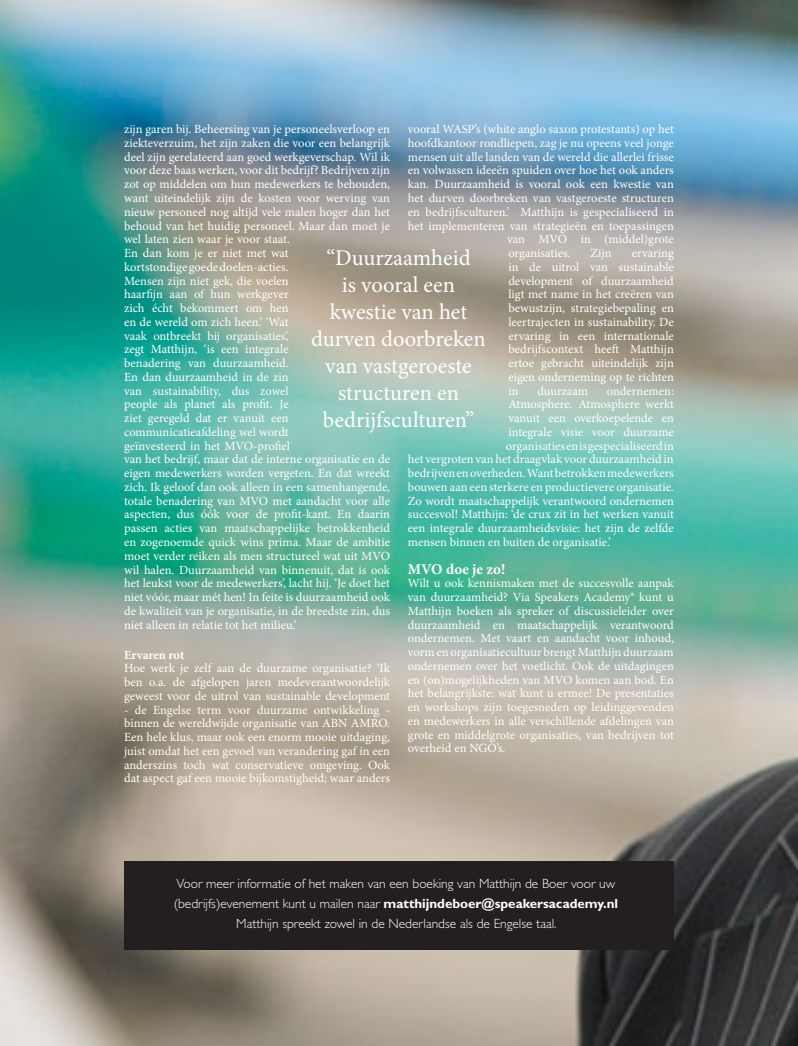
<style>
.page{position:relative;width:798px;height:1046px;background:#fff}
.page>*{position:absolute;margin:0;border:0;box-sizing:border-box;transform-origin:0 0}
.t1{font:22.5px/27px "Minion Pro";color:#fff;text-align:center}
.t2{font:700 15px "Minion Pro";letter-spacing:.005em;color:#fff}
.t3{font:300 13.38px/20px "Gill Sans Std";color:#fff;text-align:center}
.t4{font:12.5px/13.8px "Minion Pro";color:#fff;text-align:justify}
.t5{font:700 12.5px "Minion Pro";letter-spacing:-.005em;color:#fff}
.s1{font-weight:700}
</style>
<div class="page">
<img style="left:0;top:0;width:797px;height:1045px">
<div style="left:124px;top:861px;width:549px;height:89px;background:#231f20"></div>
<p class="t4" style="left:124px;top:123px;width:267px;text-align:left">zijn garen bij. Beheersing van je personeelsverloop en ziekteverzuim, het zijn zaken die voor een belangrijk deel zijn gerelateerd aan goed werkgeverschap. Wil ik voor deze baas werken, voor dit bedrijf? Bedrijven zijn zot op middelen om hun medewerkers te behouden, want uiteindelijk zijn de kosten voor werving van nieuw personeel nog altijd vele malen hoger dan het behoud van het huidig personeel. Maar dan moet je wel laten zien waar je voor staat.<br>En dan kom je er niet met wat<br>kortstondige goede doelen-acties.<br>Mensen zijn niet gek, die voelen<br>haarfijn aan of hun werkgever<br>zich écht bekommert om hen<br>en de wereld om zich heen.’ ‘Wat<br>vaak ontbreekt bij organisaties’,<br>zegt Matthijn, ‘is een integrale<br>benadering van duurzaamheid.<br>En dan duurzaamheid in de zin<br>van sustainability, dus zowel<br>people als planet als profit. Je<br>ziet geregeld dat er vanuit een communicatieafdeling wel wordt<br>geïnvesteerd in het MVO-profiel<br>van het bedrijf, maar dat de interne organisatie en de eigen medewerkers worden vergeten. En dat wreekt zich. Ik geloof dan ook alleen in een samenhangende, totale benadering van MVO met aandacht voor alle aspecten, dus óók voor de profit-kant. En daarin passen acties van maatschappelijke betrokkenheid en zogenoemde quick wins prima. Maar de ambitie moet verder reiken als men structureel wat uit MVO wil halen. Duurzaamheid van binnenuit, dat is ook het leukst voor de medewerkers’, lacht hij. ‘Je doet het niet vóór, maar mét hen! In feite is duurzaamheid ook de kwaliteit van je organisatie, in de breedste zin, dus niet alleen in relatie tot het milieu.’</p>
<p class="t5" style="left:124px;top:649px;width:62px">Ervaren rot</p>
<p class="t4" style="left:124px;top:662px;width:267px">Hoe werk je zelf aan de duurzame organisatie? ‘Ik ben o.a. de afgelopen jaren medeverantwoordelijk geweest voor de uitrol van sustainable development</p>
<p class="t4" style="left:124px;top:703px;width:267px">- de Engelse term voor duurzame ontwikkeling - binnen de wereldwijde organisatie van ABN AMRO.<br>Een hele klus, maar ook een enorm mooie uitdaging, juist omdat het een gevoel van verandering gaf in een anderszins toch wat conservatieve omgeving. Ook dat aspect gaf een mooie bijkomstigheid; waar anders</p>
<p class="t4" style="left:407px;top:123px;width:267px">vooral WASP’s (white anglo saxon protestants) op het</p>
<p class="t4" style="left:407px;top:137px;width:267px">hoofdkantoor rondliepen, zag je nu opeens veel jonge</p>
<p class="t4" style="left:407px;top:151px;width:267px">mensen uit alle landen van de wereld die allerlei frisse</p>
<p class="t4" style="left:407px;top:165px;width:267px">en volwassen ideeën spuiden over hoe het ook anders</p>
<p class="t4" style="left:407px;top:178px;width:267px">kan. Duurzaamheid is vooral ook een kwestie van</p>
<p class="t4" style="left:407px;top:192px;width:267px">het durven doorbreken van vastgeroeste structuren</p>
<p class="t4" style="left:407px;top:206px;width:267px">en bedrijfsculturen.’ Matthijn is gespecialiseerd in</p>
<p class="t4" style="left:407px;top:220px;width:267px">het implementeren van strategieën en toepassingen</p>
<p class="t4" style="left:507px;top:233px;width:168px">van MVO in (middel)grote</p>
<p class="t4" style="left:508px;top:247px;width:64px">organisaties.</p>
<p class="t4" style="left:590px;top:247px;width:22px">Zijn</p>
<h1 class="t1" style="left:311px;top:246px;width:176px">“Duurzaamheid<br>is vooral een kwestie van het durven doorbreken van vastgeroeste structuren en bedrijfsculturen”</h1>
<p class="t4" style="left:508px;top:247px;width:167px;text-indent:123px">ervaring in de uitrol van sustainable development of duurzaamheid ligt met name in het creëren van bewustzijn, strategiebepaling en leertrajecten in sustainability. De ervaring in een internationale bedrijfscontext heeft Matthijn ertoe gebracht uiteindelijk zijn eigen onderneming op te richten in</p>
<p class="t4" style="left:537px;top:385px;width:52px">duurzaam</p>
<p class="t4" style="left:606px;top:385px;width:68px">ondernemen:</p>
<p class="t4" style="left:508px;top:398px;width:167px">Atmosphere. Atmosphere werkt</p>
<p class="t4" style="left:508px;top:412px;width:167px">vanuit een overkoepelende en</p>
<p class="t4" style="left:508px;top:426px;width:167px">integrale visie voor duurzame</p>
<p class="t4" style="left:505px;top:440px;width:169px">organisaties en is gespecialiseerd in</p>
<p class="t4" style="left:407px;top:453px;width:267px">het vergroten van het draagvlak voor duurzaamheid in</p>
<p class="t4" style="left:407px;top:467px;width:267px">bedrijven en overheden. Want betrokken medewerkers</p>
<p class="t4" style="left:407px;top:481px;width:267px">bouwen aan een sterkere en productievere organisatie.</p>
<p class="t4" style="left:407px;top:495px;width:267px">Zo wordt maatschappelijk verantwoord ondernemen</p>
<p class="t4" style="left:407px;top:508px;width:267px">succesvol! Matthijn: ‘de crux zit in het werken vanuit</p>
<p class="t4" style="left:407px;top:522px;width:267px">een integrale duurzaamheidsvisie: het zijn de zelfde</p>
<p class="t4" style="left:407px;top:536px;width:205px">mensen binnen en buiten de organisatie.’</p>
<p class="t2" style="left:407px;top:563px;width:99px">MVO doe je zo!</p>
<p class="t4" style="left:407px;top:577px;width:267px">Wilt u ook kennismaken met de succesvolle aanpak van duurzaamheid? Via Speakers Academy® kunt u Matthijn boeken als spreker of discussieleider over duurzaamheid en maatschappelijk verantwoord ondernemen. Met vaart en aandacht voor inhoud, vorm en organisatiecultuur brengt Matthijn duurzaam ondernemen over het voetlicht. Ook de uitdagingen en (on)mogelijkheden van MVO komen aan bod. En het belangrijkste: wat kunt u ermee! De presentaties en workshops zijn toegesneden op leidinggevenden en medewerkers in alle verschillende afdelingen van grote en middelgrote organisaties, van bedrijven tot overheid en NGO’s.</p>
<p class="t3" style="left:174px;top:874px;width:446px">Voor meer informatie of het maken van een boeking van Matthijn de Boer voor uw (bedrijfs)evenement kunt u mailen naar <span class="s1">matthijndeboer@speakersacademy.nl<br></span>Matthijn spreekt zowel in de Nederlandse als de Engelse taal.</p>
</div>
